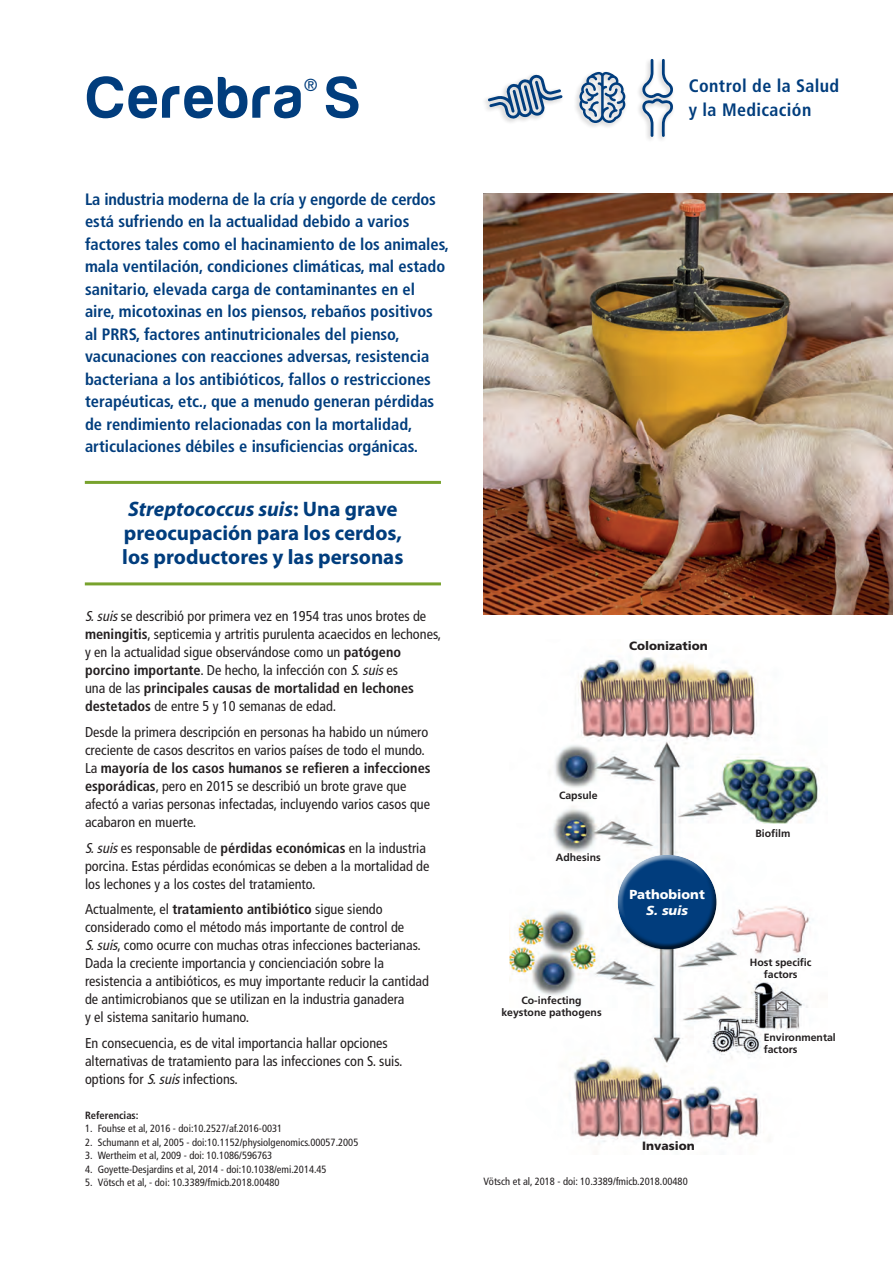
<style>
.page{position:relative;width:893px;height:1263px;background:#fff}
.page>*{position:absolute;margin:0;border:0;box-sizing:border-box;transform-origin:0 0}
.t1{font:700 60px "Harabara Mais Bold Harabara Mais";letter-spacing:.02em;color:#013d7d}
.t2{font:700 21px/24px "Myriad Pro";color:#013d7d}
.t3{font:700 condensed 18px/24px "Frutiger";letter-spacing:.02em;color:#013d7d}
.t4{font:condensed 17.55px "Frutiger";color:#013d7d}
.t5{font:700 condensed 16.5px/22.5px "Frutiger";color:#013d7d}
.t6{font:condensed 14.25px/18px "Frutiger";color:#231f20}
.t7{font:900 13.05px "Frutiger";color:#fff}
.t8{font:italic 900 13.05px "Frutiger";color:#fff}
.t9{font:900 12px "Frutiger";color:#231f20}
.t10{font:condensed 10.5px "Frutiger";color:#231f20}
.t11{font:700 10.5px/12px "Frutiger";color:#231f20;text-align:center}
.t12{font:700 condensed 10.5px "Frutiger";color:#231f20}
.s1{font-style:italic}
.s2{font-weight:700}
</style>
<div class="page">
<img style="left:484px;top:193px;width:409px;height:421px">
<img style="left:510px;top:657px;width:309px;height:485px">
<div style="left:618px;top:852px;width:97px;height:75px;background:#fff;opacity:.75"></div>
<div style="left:618px;top:870px;width:100px;height:80px;background:#231f20;opacity:.75"></div>
<div style="left:481px;top:73px;width:84px;height:52px;background:#231f20;opacity:.25"></div>
<svg style="left:488px;top:74px;width:75px;height:45px"></svg>
<div style="left:573px;top:70px;width:55px;height:60px;background:#231f20;opacity:.25"></div>
<svg style="left:579px;top:72px;width:46px;height:51px"></svg>
<div style="left:636px;top:57px;width:39px;height:87px;background:#231f20;opacity:.25"></div>
<svg style="left:642px;top:59px;width:31px;height:78px"></svg>
<hr style="left:85px;top:481px;width:356px;height:3px;background:#78a22d">
<hr style="left:85px;top:582px;width:356px;height:3px;background:#78a22d">
<h1 class="t1" style="left:85px;top:62px;width:277px">Cerebra S</h1>
<p class="t4" style="left:304px;top:75px;width:15px">®</p>
<p class="t5" style="left:85px;top:188px;width:366px">La industria moderna de la cría y engorde de cerdos está sufriendo en la actualidad debido a varios factores tales como el hacinamiento de los animales, mala ventilación, condiciones climáticas, mal estado sanitario, elevada carga de contaminantes en el aire, micotoxinas en los piensos, rebaños positivos al PRRS, factores antinutricionales del pienso, vacunaciones con reacciones adversas, resistencia bacteriana a los antibióticos, fallos o restricciones terapéuticas, etc., que a menudo generan pérdidas de rendimiento relacionadas con la mortalidad, articulaciones débiles e insuficiencias orgánicas.</p>
<h2 class="t2" style="left:122px;top:497px;width:283px"><span class="s1">Streptococcus suis</span>: Una grave preocupación para los cerdos, los productores y las personas</h2>
<p class="t6" style="left:85px;top:608px;width:358px"><span class="s1">S.suis</span>se describió por primera vez en 1954 tras unos brotes de <span class="s2">meningitis</span>, septicemia y artritis purulenta acaecidos en lechones, y en la actualidad sigue observándose como un <span class="s2">patógeno porcino importante</span>. De hecho, la infección con <span class="s1">S.suis</span>es<br>una de las <span class="s2">principales causas de mortalidad en lechones destetados</span> de entre 5 y 10 semanas de edad.</p>
<p class="t6" style="left:85px;top:723px;width:347px">Desde la primera descripción en personas ha habido un número creciente de casos descritos en varios países de todo el mundo.<br>La <span class="s2">mayoría de los casos humanos se refieren a infecciones esporádicas</span>, pero en 2015 se describió un brote grave que afectó a varias personas infectadas, incluyendo varios casos que acabaron en muerte.</p>
<p class="t6" style="left:85px;top:839px;width:346px"><span class="s1">S.suis</span>es responsable de <span class="s2">pérdidas económicas</span> en la industria porcina. Estas pérdidas económicas se deben a la mortalidad de los lechones y a los costes del tratamiento.</p>
<p class="t6" style="left:85px;top:900px;width:345px">Actualmente, el <span class="s2">tratamiento antibiótico</span> sigue siendo considerado como el método más importante de control de <span class="s1">S.suis</span>, como ocurre con muchas otras infecciones bacterianas.<br>Dada la creciente importancia y concienciación sobre la resistencia a antibióticos, es muy importante reducir la cantidad de antimicrobianos que se utilizan en la industria ganadera<br>y el sistema sanitario humano.</p>
<p class="t6" style="left:85px;top:1034px;width:319px">En consecuencia, es de vital importancia hallar opciones alternativas de tratamiento para las infecciones con S. suis. options for <span class="s1">S.suis</span>infections.</p>
<p class="t3" style="left:689px;top:74px;width:152px">Control de la Salud y la Medicación</p>
<p class="t9" style="left:629px;top:638px;width:80px">Colonization</p>
<p class="t11" style="left:559px;top:789px;width:40px">Capsule</p>
<p class="t11" style="left:556px;top:851px;width:46px">Adhesins</p>
<p class="t7" style="left:629px;top:886px;width:77px">Pathobiont</p>
<p class="t8" style="left:646px;top:903px;width:44px">S. suis</p>
<p class="t11" style="left:501px;top:994px;width:102px">Co-infecting keystone pathogens</p>
<p class="t11" style="left:756px;top:827px;width:37px">Biofilm</p>
<p class="t11" style="left:750px;top:956px;width:63px">Host specific factors</p>
<p class="t11" style="left:764px;top:1031px;width:74px;text-align:left">Environmental factors</p>
<p class="t12" style="left:85px;top:1109px;width:55px">Referencias:</p>
<p class="t10" style="left:85px;top:1122px;width:199px">1. Fouhse et al, 2016 - doi:10.2527/af.2016-0031</p>
<p class="t10" style="left:85px;top:1136px;width:275px">2. Schumann et al, 2005 - doi:10.1152/physiolgenomics.00057.2005</p>
<p class="t10" style="left:85px;top:1149px;width:189px">3. Wertheim et al, 2009 - doi: 10.1086/596763</p>
<p class="t10" style="left:85px;top:1163px;width:243px">4. Goyette-Desjardins et al, 2014 - doi:10.1038/emi.2014.45</p>
<p class="t10" style="left:85px;top:1176px;width:196px">5. Vötsch et al, - doi: 10.3389/fmicb.2018.00480</p>
<p class="t10" style="left:483px;top:1176px;width:206px">Vötsch et al, 2018 - doi: 10.3389/fmicb.2018.00480</p>
<p class="t9" style="left:642px;top:1138px;width:54px">Invasion</p>
</div>
